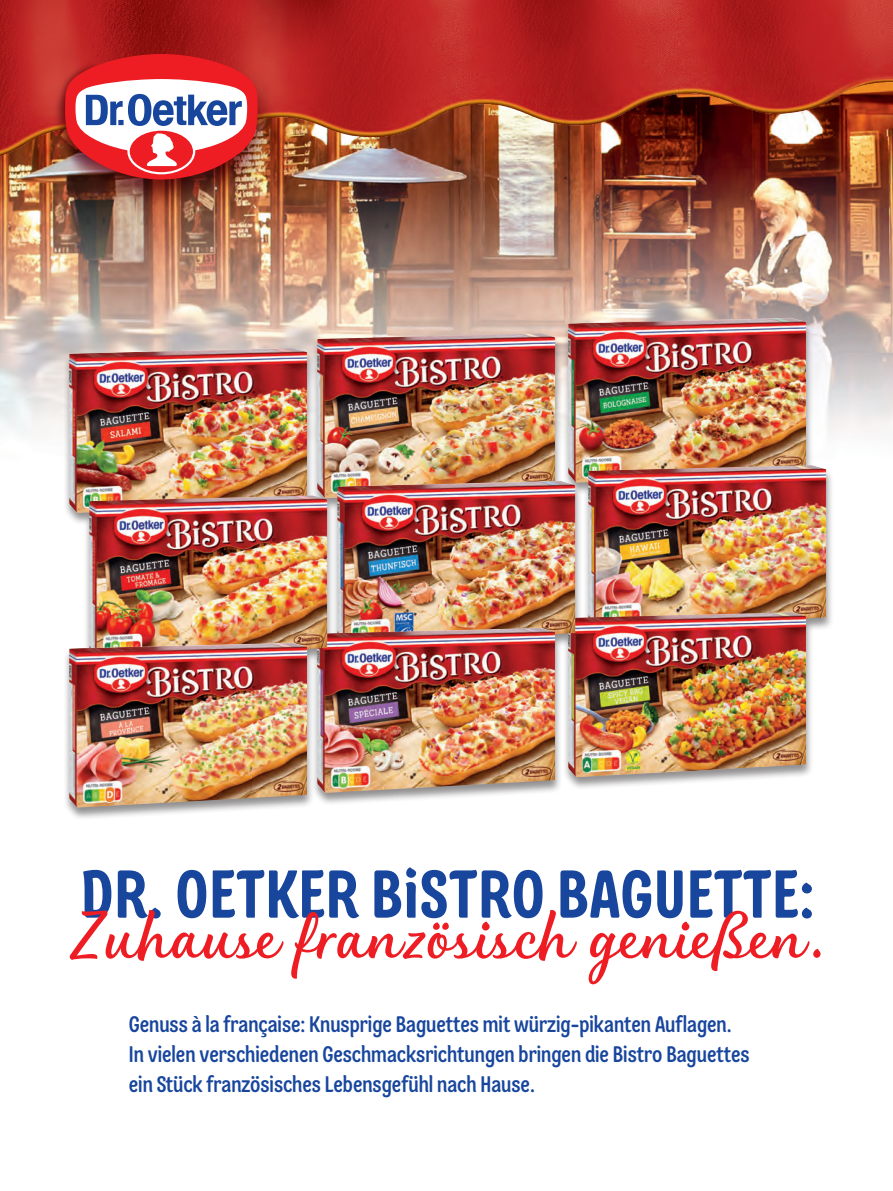
<style>
.page{position:relative;width:893px;height:1191px;background:#fff}
.page>*{position:absolute;margin:0;border:0;box-sizing:border-box;transform-origin:0 0}
.t1{font:67.5px "Dr Oetker Augusts Script";color:#ee1d23}
.t2{font:700 67.5px "Dr Oetker Moments Display";letter-spacing:.01em;color:#18469d}
.t3{font:500 22.5px/30px "Dr Oetker Moments Display";color:#18469d}
</style>
<div class="page">
<img style="left:0;top:0;width:893px;height:434px">
<img style="left:0;top:0;width:329px;height:230px">
<div style="left:63px;top:317px;width:771px;height:503px;background:#231f20;opacity:.5"></div>
<img style="left:568px;top:318px;width:238px;height:165px">
<img style="left:317px;top:333px;width:238px;height:165px">
<img style="left:69px;top:348px;width:238px;height:165px">
<img style="left:588px;top:465px;width:238px;height:165px">
<img style="left:568px;top:612px;width:238px;height:165px">
<img style="left:337px;top:481px;width:238px;height:165px">
<img style="left:317px;top:628px;width:238px;height:165px">
<img style="left:89px;top:495px;width:238px;height:165px">
<img style="left:69px;top:642px;width:238px;height:165px">
<svg style="left:65px;top:54px;width:193px;height:126px"></svg>
<h1 class="t2" style="left:81px;top:853px;width:735px">DR. OETKER BISTRO BAGUETTE:</h1>
<h1 class="t1" style="left:70px;top:891px;width:757px">Zuhause französisch genießen.</h1>
<p class="t3" style="left:129px;top:1009px;width:622px">Genuss à la française: Knusprige Baguettes mit würzig-pikanten Auflagen.<br>In vielen verschiedenen Geschmacksrichtungen bringen die Bistro Baguettes ein Stück französisches Lebensgefühl nach Hause.</p>
</div>
